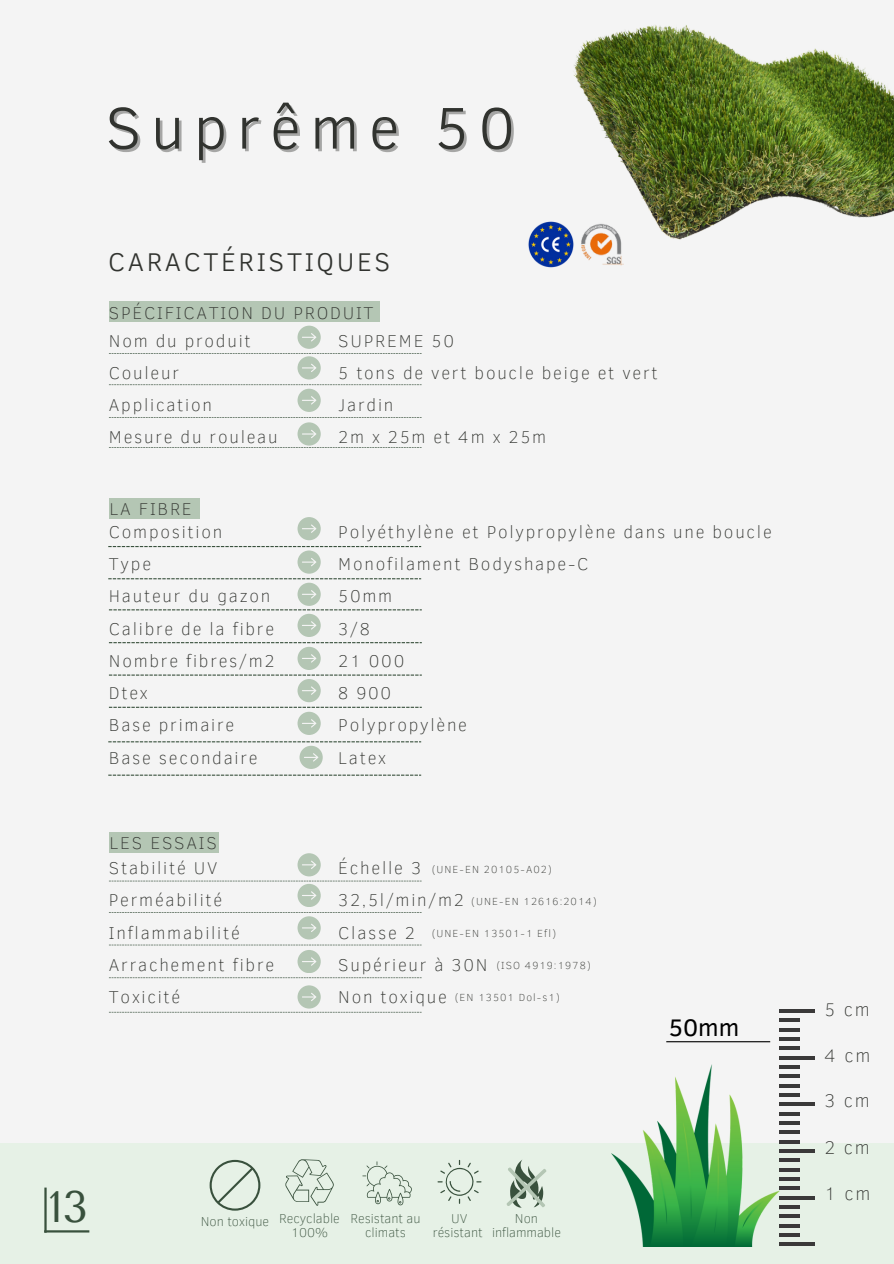
<style>
.page{position:relative;width:894px;height:1264px;background:#fff}
.page>*{position:absolute;margin:0;border:0;box-sizing:border-box;transform-origin:0 0}
.t1{font:300 60px "Clear Sans";letter-spacing:.16em;color:#31332f}
.t2{font:43.8px "Tenor Sans";color:#39513d}
.t3{font:300 26.25px "Clear Sans";letter-spacing:.1em;color:#31332f}
.t4{font:24.6px "Clear Sans";color:#000}
.t5{font:100 18.75px "Clear Sans";letter-spacing:.1em;color:#31332f}
.t6{font:100 17.55px/32.2px "Clear Sans";letter-spacing:.1em;color:#31332f}
.t7{font:100 13.2px/14.4px "Clear Sans";color:#39513d;text-align:center}
.t8{font:100 10.5px "Clear Sans";letter-spacing:.1em;color:#31332f}
</style>
<div class="page">
<div style="left:0;top:0;width:893px;height:1263px;background:#f4f4f4"></div>
<svg style="left:109px;top:325px;width:312px;height:123px"></svg>
<div style="left:109px;top:301px;width:270px;height:21px;background:#b4c6b4"></div>
<svg style="left:109px;top:853px;width:312px;height:53px"></svg>
<svg style="left:109px;top:912px;width:312px;height:66px"></svg>
<svg style="left:109px;top:985px;width:312px;height:27px"></svg>
<div style="left:109px;top:832px;width:110px;height:21px;background:#b4c6b4"></div>
<div style="left:0;top:1142px;width:893px;height:121px;background:#e6f1e6"></div>
<hr style="left:44px;top:1230px;width:45px;height:2px;background:#39513d">
<hr style="left:44px;top:1187px;width:3px;height:45px;background:#39513d">
<svg style="left:506px;top:1160px;width:41px;height:48px"></svg>
<svg style="left:209px;top:1159px;width:51px;height:51px"></svg>
<svg style="left:285px;top:1159px;width:49px;height:46px"></svg>
<svg style="left:362px;top:1161px;width:50px;height:44px"></svg>
<svg style="left:437px;top:1160px;width:44px;height:43px"></svg>
<img style="left:528px;top:221px;width:45px;height:47px">
<img style="left:582px;top:251px;width:42px;height:15px">
<svg style="left:297px;top:517px;width:23px;height:23px"></svg>
<svg style="left:108px;top:546px;width:313px;height:189px"></svg>
<div style="left:109px;top:498px;width:91px;height:20px;background:#b4c6b4"></div>
<svg style="left:108px;top:741px;width:313px;height:34px"></svg>
<img style="left:611px;top:1064px;width:168px;height:181px">
<hr style="left:666px;top:1041px;width:104px;height:1px;background:#000">
<hr style="left:779px;top:1242px;width:36px;height:3px;background:#3a3939">
<hr style="left:779px;top:1233px;width:20px;height:3px;background:#3a3939">
<svg style="left:779px;top:1224px;width:20px;height:3px"></svg>
<hr style="left:779px;top:1214px;width:20px;height:3px;background:#3a3939">
<hr style="left:779px;top:1205px;width:20px;height:3px;background:#3a3939">
<hr style="left:779px;top:1195px;width:36px;height:3px;background:#3a3939">
<hr style="left:779px;top:1186px;width:20px;height:3px;background:#3a3939">
<hr style="left:779px;top:1177px;width:20px;height:3px;background:#3a3939">
<hr style="left:779px;top:1168px;width:20px;height:3px;background:#3a3939">
<hr style="left:779px;top:1158px;width:20px;height:3px;background:#3a3939">
<hr style="left:779px;top:1149px;width:36px;height:3px;background:#3a3939">
<svg style="left:779px;top:1140px;width:20px;height:3px"></svg>
<hr style="left:779px;top:1130px;width:20px;height:3px;background:#3a3939">
<hr style="left:779px;top:1121px;width:20px;height:3px;background:#3a3939">
<hr style="left:779px;top:1112px;width:20px;height:3px;background:#3a3939">
<hr style="left:779px;top:1102px;width:36px;height:3px;background:#3a3939">
<hr style="left:779px;top:1093px;width:20px;height:3px;background:#3a3939">
<hr style="left:779px;top:1084px;width:20px;height:3px;background:#3a3939">
<hr style="left:779px;top:1074px;width:20px;height:3px;background:#3a3939">
<hr style="left:779px;top:1065px;width:20px;height:3px;background:#3a3939">
<svg style="left:779px;top:1056px;width:36px;height:3px"></svg>
<hr style="left:779px;top:1009px;width:36px;height:3px;background:#3a3939">
<hr style="left:779px;top:1046px;width:20px;height:3px;background:#3a3939">
<hr style="left:779px;top:1037px;width:20px;height:3px;background:#3a3939">
<hr style="left:779px;top:1028px;width:20px;height:3px;background:#3a3939">
<hr style="left:779px;top:1018px;width:20px;height:3px;background:#3a3939">
<img style="left:564px;top:25px;width:329px;height:226px">
<p class="t1" style="left:105px;top:84px;width:411px">Suprême 50</p>
<p class="t3" style="left:108px;top:243px;width:283px">CARACTÉRISTIQUES</p>
<p class="t6" style="left:109px;top:295px;width:266px">SPÉCIFICATION DU PRODUIT</p>
<h1 class="t6" style="left:109px;top:323px;width:170px">Nom du produit<br>Couleur<br>Application<br>Mesure du rouleau</h1>
<h4 class="t6" style="left:338px;top:323px;width:321px">SUPREME 50<br>5 tons de vert boucle beige et vert<br>Jardin<br>2m x 25m et 4m x 25m</h4>
<p class="t6" style="left:109px;top:492px;width:84px">LA FIBRE</p>
<p class="t6" style="left:109px;top:515px;width:115px">Composition</p>
<p class="t6" style="left:109px;top:547px;width:44px">Type</p>
<p class="t6" style="left:109px;top:579px;width:163px">Hauteur du gazon</p>
<h6 class="t6" style="left:109px;top:611px;width:167px">Calibre de la fibre</h6>
<p class="t6" style="left:109px;top:643px;width:167px">Nombre fibres/m2</p>
<p class="t6" style="left:109px;top:676px;width:40px">Dtex</p>
<p class="t6" style="left:109px;top:708px;width:127px">Base primaire</p>
<p class="t6" style="left:109px;top:740px;width:150px">Base secondaire</p>
<h3 class="t6" style="left:109px;top:826px;width:109px">LES ESSAIS</h3>
<p class="t6" style="left:338px;top:515px;width:435px">Polyéthylène et Polypropylène dans une boucle</p>
<p class="t6" style="left:338px;top:547px;width:251px">Monofilament Bodyshape-C</p>
<p class="t6" style="left:338px;top:579px;width:55px">50mm</p>
<p class="t6" style="left:338px;top:611px;width:33px">3/8</p>
<p class="t6" style="left:338px;top:643px;width:67px">21 000</p>
<p class="t6" style="left:338px;top:676px;width:54px">8 900</p>
<p class="t6" style="left:338px;top:708px;width:130px">Polypropylène</p>
<p class="t6" style="left:338px;top:740px;width:49px">Latex</p>
<p class="t6" style="left:109px;top:851px;width:167px">Stabilité UV<br>Perméabilité<br>Inflammabilité<br>Arrachement fibre<br>Toxicité</p>
<p class="t6" style="left:338px;top:851px;width:151px">Échelle 3<br>32,5l/min/m2<br>Classe 2<br>Supérieur à 30N<br>Non toxique</p>
<h2 class="t8" style="left:431px;top:861px;width:122px">(UNE-EN 20105-A02)</h2>
<h3 class="t8" style="left:471px;top:894px;width:127px">(UNE-EN 12616:2014)</h3>
<p class="t8" style="left:431px;top:925px;width:126px">(UNE-EN 13501-1 Efl)</p>
<p class="t8" style="left:496px;top:957px;width:96px">(ISO 4919:1978)</p>
<p class="t8" style="left:454px;top:989px;width:107px">(EN 13501 Dol-s1)</p>
<p class="t4" style="left:668px;top:1009px;width:72px">50mm</p>
<p class="t2" style="left:49px;top:1181px;width:41px">13</p>
<p class="t7" style="left:201px;top:1213px;width:70px">Non toxique</p>
<p class="t7" style="left:279px;top:1210px;width:62px">Recyclable</p>
<p class="t7" style="left:291px;top:1224px;width:38px">100%</p>
<p class="t7" style="left:350px;top:1210px;width:71px">Resistant au</p>
<p class="t7" style="left:365px;top:1224px;width:42px">climats</p>
<p class="t7" style="left:432px;top:1210px;width:52px">UV résistant</p>
<p class="t7" style="left:492px;top:1210px;width:70px">Non inflammable</p>
<p class="t5" style="left:824px;top:996px;width:47px">5 cm</p>
<p class="t5" style="left:824px;top:1042px;width:47px">4 cm</p>
<p class="t5" style="left:824px;top:1087px;width:47px">3 cm</p>
<p class="t5" style="left:824px;top:1133px;width:47px">2 cm</p>
<p class="t5" style="left:824px;top:1179px;width:47px">1 cm</p>
</div>
